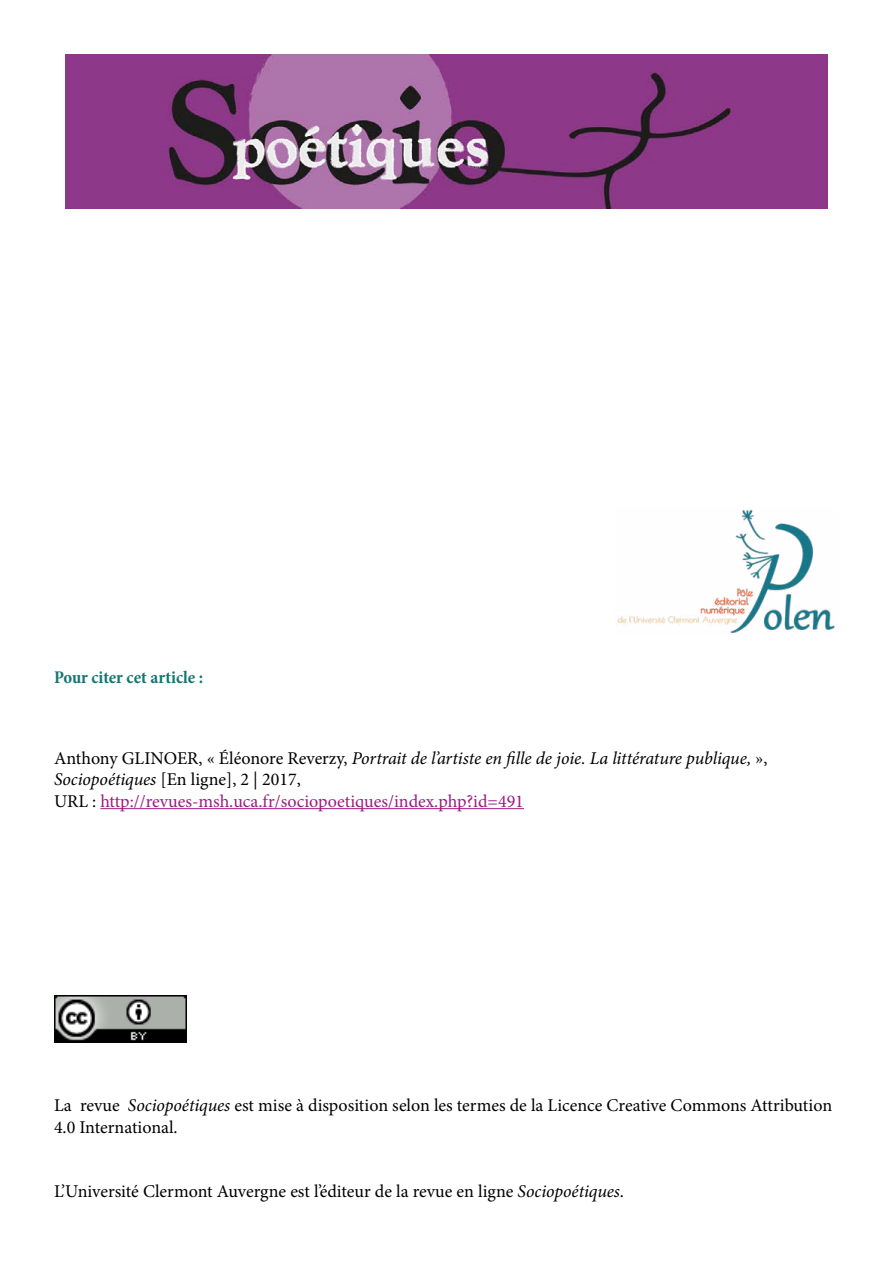
<style>
.page{position:relative;width:893px;height:1263px;background:#fff}
.page>*{position:absolute;margin:0;border:0;box-sizing:border-box;transform-origin:0 0}
.t1{font:italic 18px/21.6px "Minion Pro";letter-spacing:-.01em;color:#000}
.t2{font:18px/21.6px "Minion Pro";color:#000}
.t3{font:700 condensed 18px "Minion Pro";color:#147670}
.s1{font-style:normal}
.s2{font-style:normal;color:#9e1981}
.s3{font-style:italic}
</style>
<div class="page">
<hr style="left:100px;top:808px;width:424px;height:1px;background:#9e1981">
<img style="left:65px;top:54px;width:763px;height:154px">
<img style="left:617px;top:509px;width:218px;height:124px">
<img style="left:54px;top:996px;width:132px;height:46px">
<p class="t3" style="left:54px;top:665px;width:151px">Pour citer cet article :</p>
<p class="t1" style="left:54px;top:747px;width:715px"><span class="s1">Anthony GLINOER, « Éléonore Reverzy,</span> Portrait de l’artiste en fille de joie. La littérature publique, <span class="s1">»,<br></span>Sociopoétiques <span class="s1">[En ligne], 2 | 2017,<br>URL :</span> <span class="s2">http://revues-msh.uca.fr/sociopoetiques/index.php?id=491</span></p>
<p class="t2" style="left:54px;top:1094px;width:780px">La revue <span class="s3">Sociopoétiques</span> est mise à disposition selon les termes de la Licence Creative Commons Attribution<br>4.0 International.</p>
<p class="t2" style="left:54px;top:1181px;width:572px">L’Université Clermont Auvergne est l’éditeur de la revue en ligne <span class="s3">Sociopoétiques</span>.</p>
</div>
